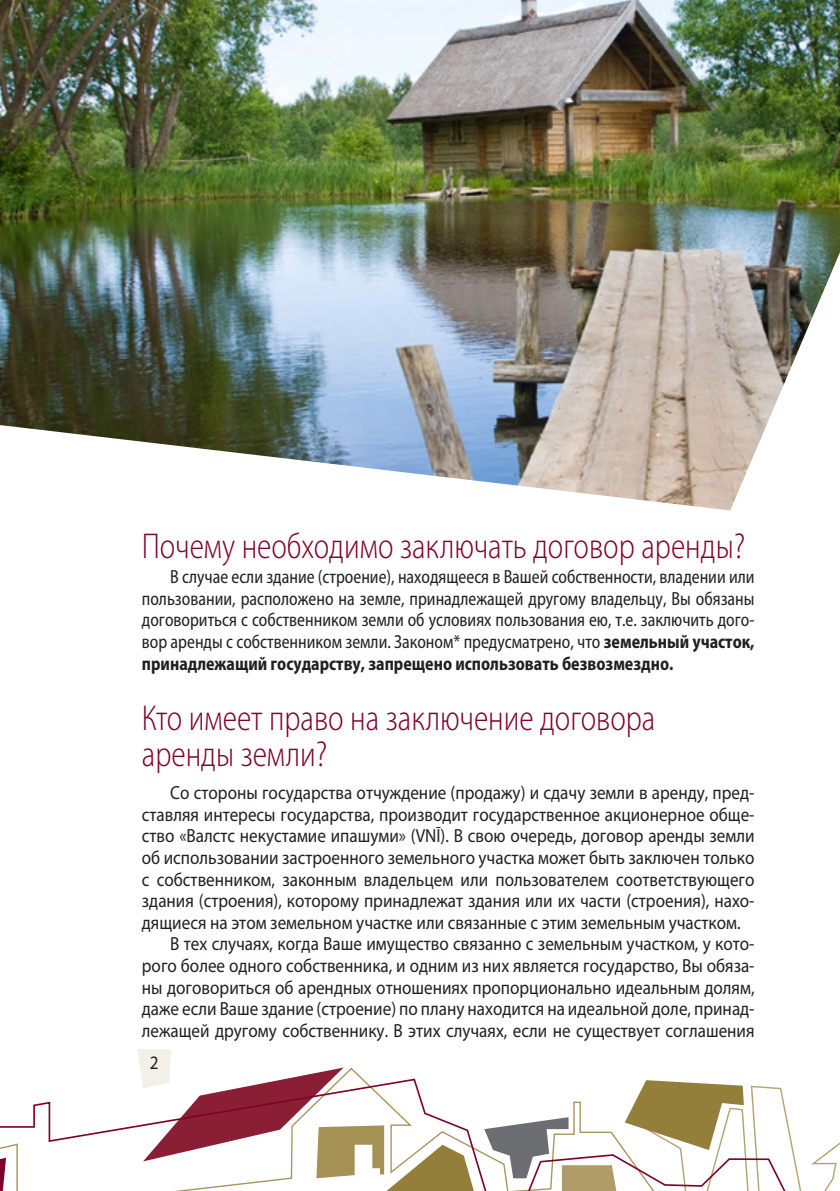
<style>
.page{position:relative;width:840px;height:1191px;background:#fff}
.page>*{position:absolute;margin:0;border:0;box-sizing:border-box;transform-origin:0 0}
.t1{font:300 semi-condensed 36px/36px "Myriad Pro";color:#7f0128;scale:.9 1}
.t2{font:19px "Myriad Pro";color:#231f20;scale:.9 1}
.t3{font:semi-condensed 19px/21.6px "Myriad Pro";color:#231f20;text-align:justify;scale:.9 1}
.s1{font-weight:700}
</style>
<div class="page">
<svg style="left:0;top:1080px;width:839px;height:111px"></svg>
<svg style="left:137px;top:1049px;width:338px;height:142px"></svg>
<img style="left:0;top:0;width:839px;height:510px">
<h1 class="t1" style="left:142px;top:527px;width:671px">Почему необходимо заключать договор аренды?</h1>
<p class="t3" style="left:142px;top:565px;width:682px;text-indent:28px">В случае если здание (строение), находящееся в Вашей собственности, владении или пользовании, расположено на земле, принадлежащей другому владельцу, Вы обязаны договориться с собственником земли об условиях пользования ею, т.е. заключить дого&shy;вор аренды с собственником земли. Законом* предусматрено, что <span class="s1">земельный участок, принадлежащий государству, запрещено использовать безвозмездно.</span></p>
<h1 class="t1" style="left:142px;top:700px;width:571px">Кто имеет право на заключение договора аренды земли?</h1>
<p class="t2" style="left:170px;top:781px;width:650px">Со стороны государства отчуждение (продажу) и сдачу земли в аренду, пред-</p>
<p class="t2" style="left:142px;top:802px;width:682px">ставляя интересы государства, производит государственное акционерное обще-</p>
<p class="t2" style="left:142px;top:824px;width:682px">ство «Валстс некустамие ипашуми» (VNĪ). В свою очередь, договор аренды земли</p>
<p class="t2" style="left:142px;top:846px;width:682px">об использовании застроенного земельного участка может быть заключен только</p>
<p class="t2" style="left:142px;top:867px;width:682px">с собственником, законным владельцем или пользователем соответствующего</p>
<p class="t2" style="left:142px;top:889px;width:682px">здания (строения), которому принадлежат здания или их части (строения), нахо-</p>
<p class="t2" style="left:142px;top:910px;width:666px">дящиеся на этом земельном участке или связанные с этим земельным участком.</p>
<p class="t2" style="left:170px;top:932px;width:650px">В тех случаях, когда Ваше имущество связанно с земельным участком, у кото-</p>
<p class="t2" style="left:142px;top:954px;width:682px">рого более одного собственника, и одним из них является государство, Вы обяза-</p>
<p class="t2" style="left:142px;top:975px;width:682px">ны договориться об арендных отношениях пропорционально идеальным долям,</p>
<p class="t2" style="left:142px;top:997px;width:682px">даже если Ваше здание (строение) по плану находится на идеальной доле, принад-</p>
<p class="t2" style="left:142px;top:1018px;width:682px">лежащей другому собственнику. В этих случаях, если не существует соглашения</p>
<p class="t2" style="left:150px;top:1051px;width:11px">2</p>
</div>
